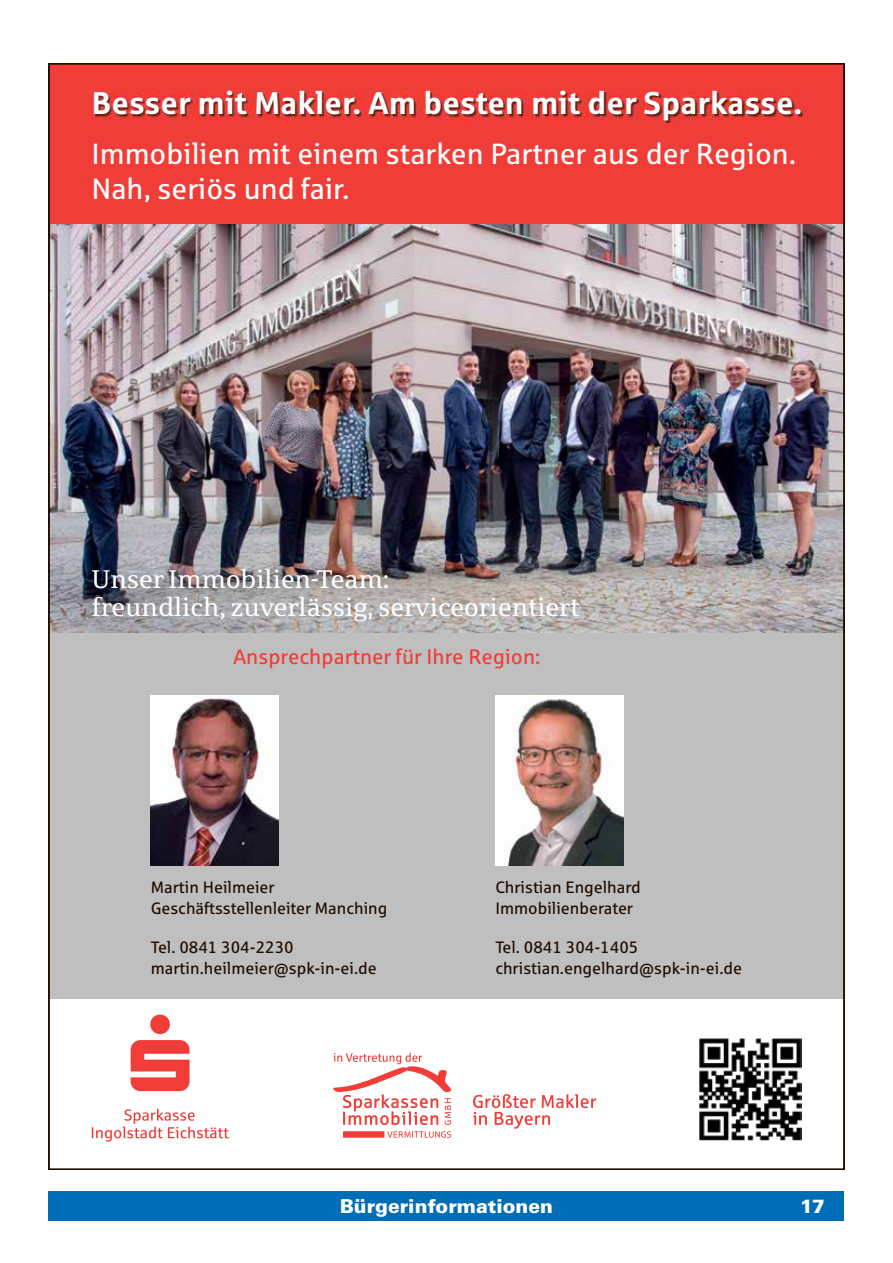
<style>
.page{position:relative;width:893px;height:1263px;background:#fff}
.page>*{position:absolute;margin:0;border:0;box-sizing:border-box;transform-origin:0 0}
.t1{font:700 31.5px "Sparkasse Rg";color:#fff}
.t2{font:29.25px/34.5px "Sparkasse Rg";color:#fff}
.t3{font:25.5px/28.5px "Sparkasse Serif";color:#fff}
.t4{font:21px "Sparkasse Rg";color:#f13d37}
.t5{font:900 19.2px "Univers LT Std";color:#fff}
.t6{font:16.5px/21px "Sparkasse Rg";color:#1f0c00}
</style>
<div class="page">
<div style="left:49px;top:1191px;width:795px;height:29px;background:#006eb7"></div>
<img style="left:49px;top:64px;width:795px;height:1105px">
<h1 class="t1" style="left:91px;top:83px;width:712px">Besser mit Makler. Am besten mit der Sparkasse.</h1>
<h2 class="t2" style="left:91px;top:136px;width:706px">Immobilien mit einem starken Partner aus der Region.<br>Nah, seriös und fair.</h2>
<h3 class="t3" style="left:91px;top:564px;width:489px">Unser Immobilien-Team:<br>freundlich, zuverlässig, serviceorientiert</h3>
<p class="t4" style="left:233px;top:643px;width:309px">Ansprechpartner für Ihre Region:</p>
<p class="t6" style="left:151px;top:876px;width:238px">Martin Heilmeier<br>Geschäftsstellenleiter Manching</p>
<p class="t6" style="left:151px;top:936px;width:227px">Tel. 0841 304-2230 martin.heilmeier@spk-in-ei.de</p>
<p class="t6" style="left:495px;top:876px;width:147px">Christian Engelhard<br>Immobilienberater</p>
<p class="t6" style="left:495px;top:936px;width:248px">Tel. 0841 304-1405 christian.engelhard@spk-in-ei.de</p>
<p class="t5" style="left:340px;top:1193px;width:214px">Bürgerinformationen</p>
<p class="t5" style="left:800px;top:1193px;width:26px">17</p>
</div>
